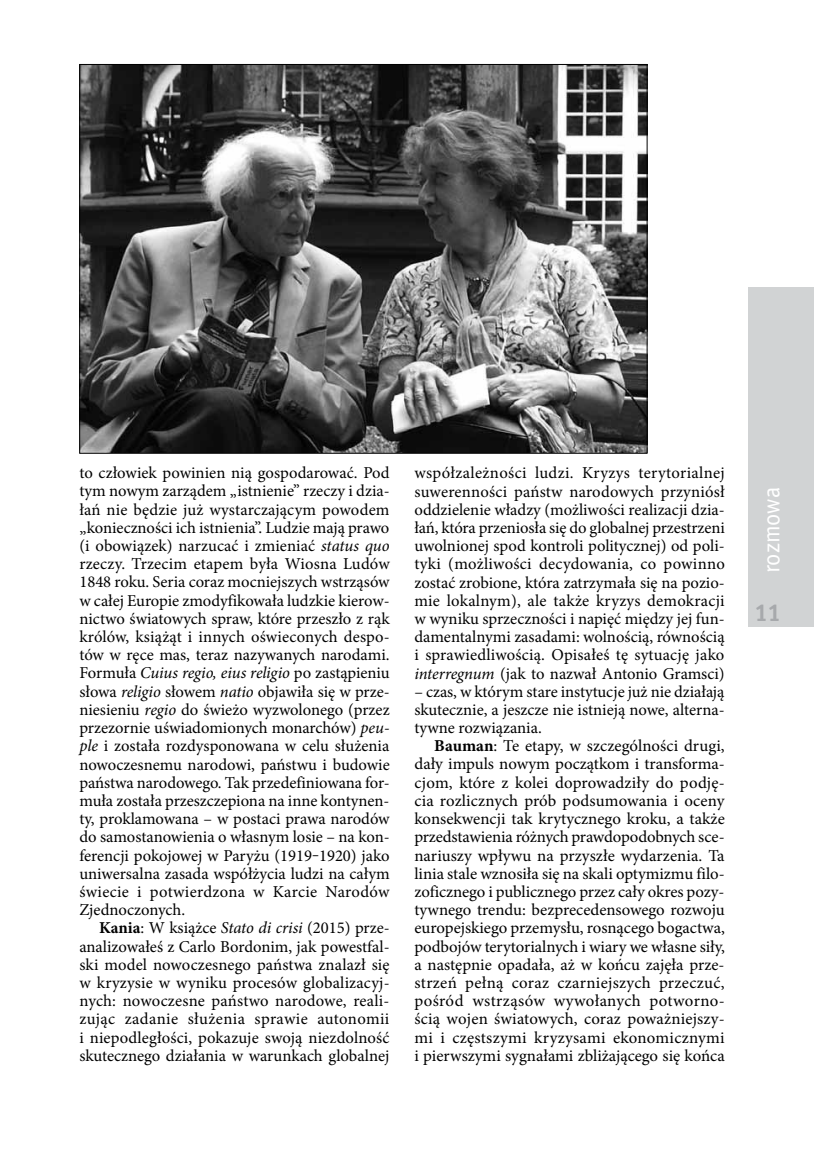
<style>
.page{position:relative;width:814px;height:1161px;background:#fff}
.page>*{position:absolute;margin:0;border:0;box-sizing:border-box;transform-origin:0 0}
.t1{font:24.5px "Officina Sans ITC Pro";color:#fff}
.t2{font:700 24.5px "Officina Sans ITC Pro";color:#a7a9ac}
.t3{font:16.62px/18.2px "Minion Pro";color:#000;text-align:justify}
.s1{font-style:italic}
.s2{font-weight:700}
</style>
<div class="page">
<div style="left:748px;top:287px;width:66px;height:339px;background:#d1d3d4"></div>
<img style="left:81px;top:66px;width:564px;height:385px">
<p class="t3" style="left:79px;top:464px;width:312px">to człowiek powinien nią gospodarować. Pod tym nowym zarządem „istnienie” rzeczy i dzia&shy;łań nie będzie już wystarczającym powodem „konieczności ich istnienia”. Ludzie mają prawo (i obowiązek) narzucać i zmieniać <span class="s1">status quo </span>rzeczy. Trzecim etapem była Wiosna Ludów 1848 roku. Seria coraz mocniejszych wstrząsów w całej Europie zmodyfikowała ludzkie kierow&shy;nictwo światowych spraw, które przeszło z rąk królów, książąt i innych oświeconych despo&shy;tów w ręce mas, teraz nazywanych narodami.<br>Formuła <span class="s1">Cuius regio, eius religio</span> po zastąpieniu słowa <span class="s1">religio</span> słowem <span class="s1">natio</span> objawiła się w prze&shy;niesieniu <span class="s1">regio</span> do świeżo wyzwolonego (przez przezornie uświadomionych monarchów) <span class="s1">peu&shy;ple</span> i została rozdysponowana w celu służenia nowoczesnemu narodowi, państwu i budowie państwa narodowego. Tak przedefiniowana for&shy;muła została przeszczepiona na inne kontynen&shy;ty, proklamowana – w postaci prawa narodów do samostanowienia o własnym losie – na kon&shy;ferencji pokojowej w Paryżu (1919‒1920) jako uniwersalna zasada współżycia ludzi na całym świecie i potwierdzona w Karcie Narodów Zjednoczonych.</p>
<p class="t3" style="left:79px;top:919px;width:312px;text-indent:20px"><span class="s2">Kania</span>: W książce <span class="s1">Stato di crisi</span> (2015) prze&shy;analizowałeś z Carlo Bordonim, jak powestfal&shy;ski model nowoczesnego państwa znalazł się w kryzysie w wyniku procesów globalizacyj&shy;nych: nowoczesne państwo narodowe, reali&shy;zując zadanie służenia sprawie autonomii i niepodległości, pokazuje swoją niezdolność skutecznego działania w warunkach globalnej</p>
<p class="t3" style="left:414px;top:464px;width:312px">współzależności ludzi. Kryzys terytorialnej suwerenności państw narodowych przyniósł oddzielenie władzy (możliwości realizacji dzia&shy;łań, która przeniosła się do globalnej przestrzeni uwolnionej spod kontroli politycznej) od poli&shy;tyki (możliwości decydowania, co powinno zostać zrobione, która zatrzymała się na pozio&shy;mie lokalnym), ale także kryzys demokracji w wyniku sprzeczności i napięć między jej fun&shy;damentalnymi zasadami: wolnością, równością i sprawiedliwością. Opisałeś tę sytuację jako <span class="s1">interregnum</span> (jak to nazwał Antonio Gramsci)</p>
<p class="t3" style="left:414px;top:682px;width:312px">– czas, w którym stare instytucje już nie działają skutecznie, a jeszcze nie istnieją nowe, alterna&shy;tywne rozwiązania.</p>
<p class="t3" style="left:414px;top:737px;width:312px;text-indent:20px"><span class="s2">Bauman</span>: Te etapy, w szczególności drugi, dały impuls nowym początkom i transforma&shy;cjom, które z kolei doprowadziły do podję&shy;cia rozlicznych prób podsumowania i oceny konsekwencji tak krytycznego kroku, a także przedstawienia różnych prawdopodobnych sce&shy;nariuszy wpływu na przyszłe wydarzenia. Ta linia stale wznosiła się na skali optymizmu filo&shy;zoficznego i publicznego przez cały okres pozy&shy;tywnego trendu: bezprecedensowego rozwoju europejskiego przemysłu, rosnącego bogactwa, podbojów terytorialnych i wiary we własne siły, a następnie opadała, aż w końcu zajęła prze&shy;strzeń pełną coraz czarniejszych przeczuć, pośród wstrząsów wywołanych potworno&shy;ścią wojen światowych, coraz poważniejszy&shy;mi i częstszymi kryzysami ekonomicznymi i pierwszymi sygnałami zbliżającego się końca</p>
<h1 class="t1" style="left:757px;top:573px;width:88px;rotate:-90deg">rozmowa</h1>
<h1 class="t2" style="left:754px;top:597px;width:28px">11</h1>
</div>
